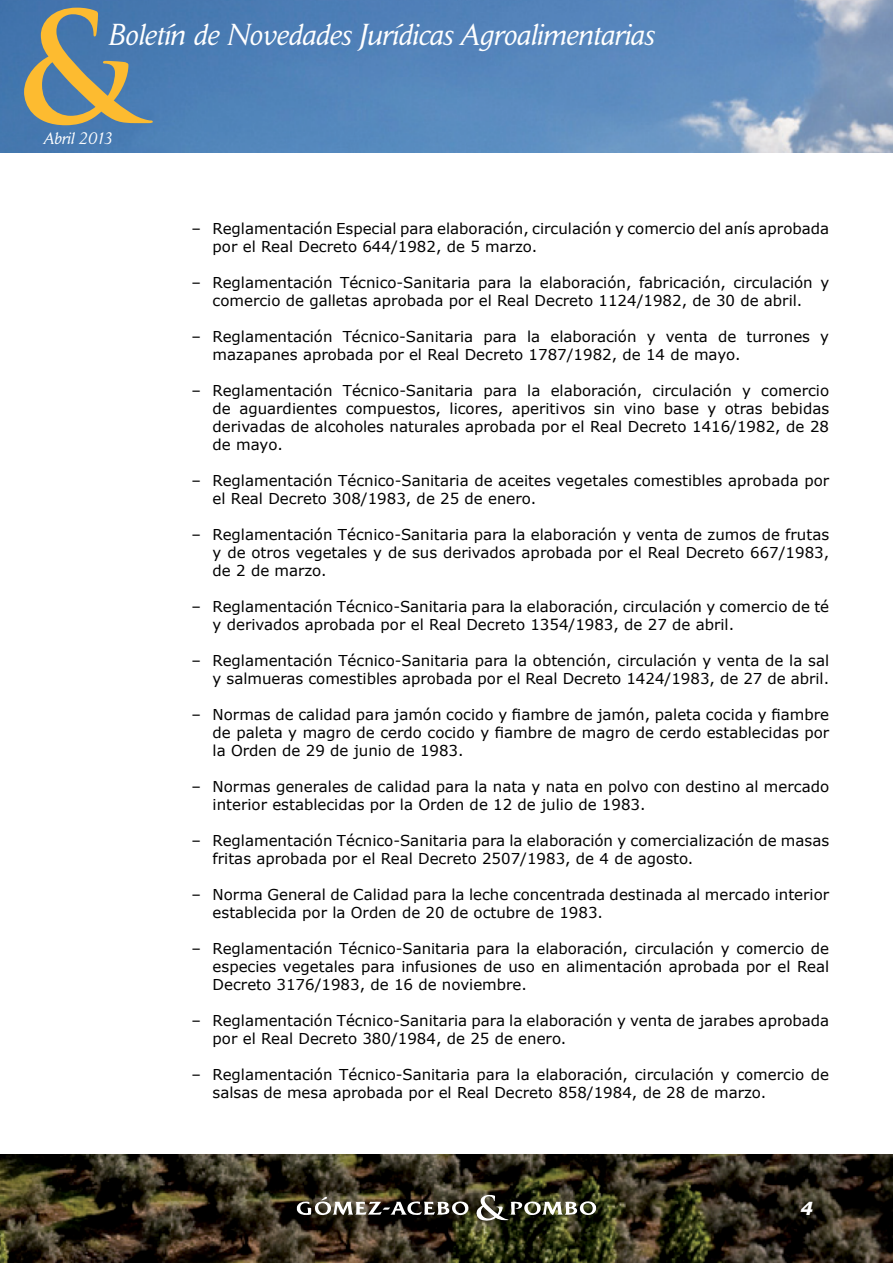
<style>
.page{position:relative;width:893px;height:1263px;background:#fff}
.page>*{position:absolute;margin:0;border:0;box-sizing:border-box;transform-origin:0 0}
.t1{font:700 150px "Trajan Pro";color:#fdbb30}
.t2{font:italic 30px "Daily News BQ";color:#fff}
.t3{font:italic 700 18px "Verdana";color:#fff}
.t4{font:italic 16.5px "Daily News BQ";color:#fff}
.t5{font:15px/18px "Verdana";color:#000}
</style>
<div class="page">
<img style="left:0;top:1154px;width:893px;height:109px">
<img style="left:0;top:0;width:893px;height:152px">
<img style="left:297px;top:1195px;width:299px;height:26px">
<h1 class="t1" style="left:15px;top:-25px;width:126px">&amp;</h1>
<h2 class="t2" style="left:108px;top:17px;width:547px">Boletín de Novedades Jurídicas Agroalimentarias</h2>
<p class="t4" style="left:44px;top:129px;width:71px">Abril 2013</p>
<p class="t5" style="left:213px;top:219px;width:618px;text-indent:-21px">‒ Reglamentación Especial para elaboración, circulación y comercio del anís aprobada por el Real Decreto 644/1982, de 5 marzo.</p>
<p class="t5" style="left:191px;top:273px;width:639px;text-align:center">‒ Reglamentación Técnico-Sanitaria para la elaboración, fabricación, circulación y comercio de galletas aprobada por el Real Decreto 1124/1982, de 30 de abril.</p>
<p class="t5" style="left:213px;top:327px;width:618px;text-indent:-21px">‒ Reglamentación Técnico-Sanitaria para la elaboración y venta de turrones y mazapanes aprobada por el Real Decreto 1787/1982, de 14 de mayo.</p>
<p class="t5" style="left:213px;top:381px;width:618px;text-align:justify;text-indent:-21px">‒ Reglamentación Técnico-Sanitaria para la elaboración, circulación y comercio de aguardientes compuestos, licores, aperitivos sin vino base y otras bebidas derivadas de alcoholes naturales aprobada por el Real Decreto 1416/1982, de 28 de mayo.</p>
<p class="t5" style="left:213px;top:471px;width:618px;text-indent:-21px">‒ Reglamentación Técnico-Sanitaria de aceites vegetales comestibles aprobada por el Real Decreto 308/1983, de 25 de enero.</p>
<p class="t5" style="left:213px;top:525px;width:618px;text-align:justify;text-indent:-21px">‒ Reglamentación Técnico-Sanitaria para la elaboración y venta de zumos de frutas y de otros vegetales y de sus derivados aprobada por el Real Decreto 667/1983, de 2 de marzo.</p>
<p class="t5" style="left:213px;top:597px;width:618px;text-indent:-21px">‒ Reglamentación Técnico-Sanitaria para la elaboración, circulación y comercio de té y derivados aprobada por el Real Decreto 1354/1983, de 27 de abril.</p>
<p class="t5" style="left:191px;top:651px;width:639px;text-align:right">‒ Reglamentación Técnico-Sanitaria para la obtención, circulación y venta de la sal y salmueras comestibles aprobada por el Real Decreto 1424/1983, de 27 de abril.</p>
<p class="t5" style="left:213px;top:705px;width:618px;text-align:justify;text-indent:-21px">‒ Normas de calidad para jamón cocido y fiambre de jamón, paleta cocida y fiambre de paleta y magro de cerdo cocido y fiambre de magro de cerdo establecidas por la Orden de 29 de junio de 1983.</p>
<p class="t5" style="left:213px;top:777px;width:618px;text-indent:-21px">‒ Normas generales de calidad para la nata y nata en polvo con destino al mercado interior establecidas por la Orden de 12 de julio de 1983.</p>
<p class="t5" style="left:213px;top:831px;width:618px;text-indent:-21px">‒ Reglamentación Técnico-Sanitaria para la elaboración y comercialización de masas fritas aprobada por el Real Decreto 2507/1983, de 4 de agosto.</p>
<p class="t5" style="left:213px;top:885px;width:618px;text-indent:-21px">‒ Norma General de Calidad para la leche concentrada destinada al mercado interior establecida por la Orden de 20 de octubre de 1983.</p>
<p class="t5" style="left:213px;top:939px;width:618px;text-align:justify;text-indent:-21px">‒ Reglamentación Técnico-Sanitaria para la elaboración, circulación y comercio de especies vegetales para infusiones de uso en alimentación aprobada por el Real Decreto 3176/1983, de 16 de noviembre.</p>
<p class="t5" style="left:213px;top:1011px;width:618px;text-indent:-21px">‒ Reglamentación Técnico-Sanitaria para la elaboración y venta de jarabes aprobada por el Real Decreto 380/1984, de 25 de enero.</p>
<p class="t5" style="left:213px;top:1065px;width:618px;text-indent:-21px">‒ Reglamentación Técnico-Sanitaria para la elaboración, circulación y comercio de salsas de mesa aprobada por el Real Decreto 858/1984, de 28 de marzo.</p>
<p class="t3" style="left:800px;top:1195px;width:14px">4</p>
</div>
